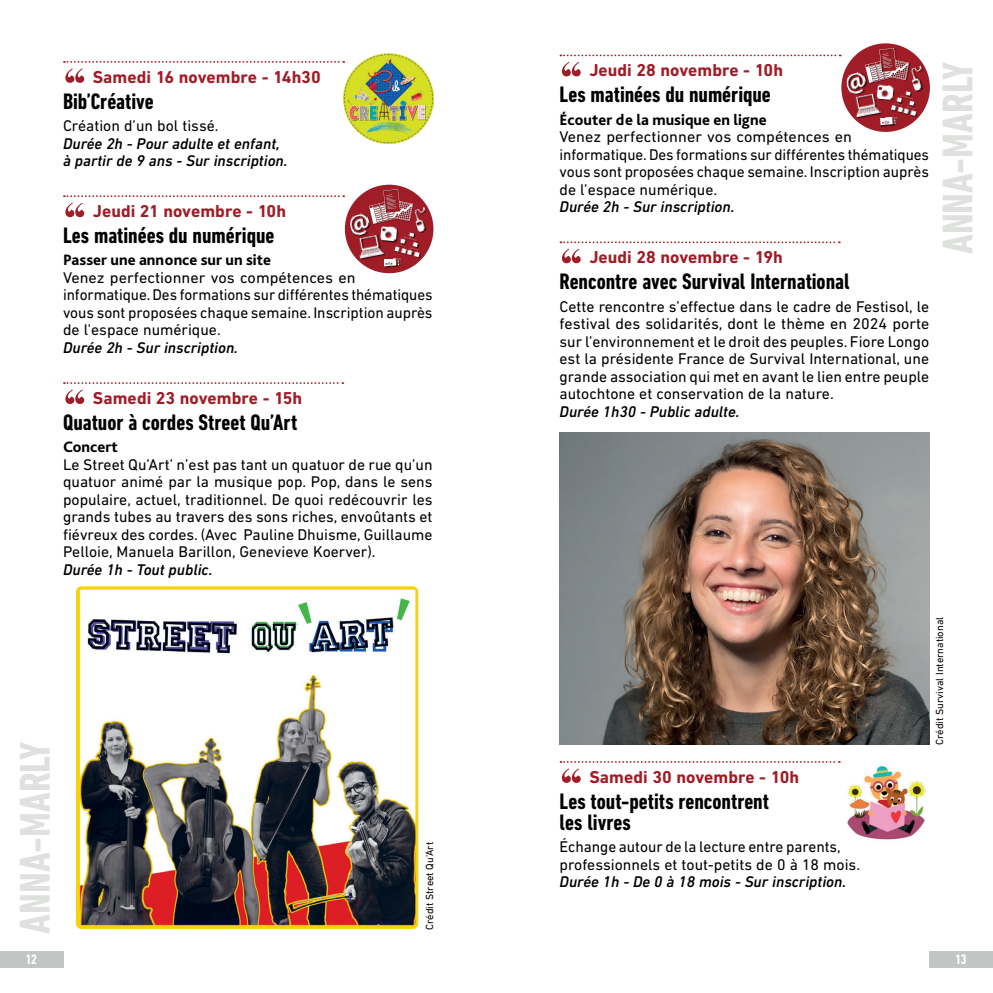
<style>
.page{position:relative;width:993px;height:993px;background:#fff}
.page>*{position:absolute;margin:0;border:0;box-sizing:border-box;transform-origin:0 0}
.t1{font:52.5px "Abril Fatface";color:#a01c26}
.t2{font:700 condensed 43.75px "DIN Next LT Pro";color:#dfe1df}
.t3{font:700 condensed 22.75px/21px "DIN Next LT Pro";color:#000001}
.t4{font:700 17.5px "DIN Next LT Pro";letter-spacing:.005em;color:#a01c26}
.t5{font:15.75px/17.5px "DIN Next LT Pro";letter-spacing:-.005em;color:#000001}
.t6{font:italic 500 15.75px/17.5px "DIN Next LT Pro";color:#000001}
.t7{font:800 15.75px "Bliss Pro";color:#000001}
.t8{font:700 condensed 14px "DIN Next LT Pro";color:#fff}
.t9{font:10.5px "DIN Next LT Pro";color:#000001}
</style>
<div class="page">
<div style="left:0;top:950px;width:63px;height:17px;background:#c3c5c4"></div>
<div style="left:929px;top:950px;width:63px;height:17px;background:#c3c5c4"></div>
<svg style="left:64px;top:61px;width:280px;height:2px"></svg>
<svg style="left:64px;top:195px;width:280px;height:2px"></svg>
<svg style="left:64px;top:382px;width:279px;height:2px"></svg>
<img style="left:344px;top:54px;width:89px;height:89px">
<div style="left:345px;top:185px;width:88px;height:88px;background:#a01c26;border-radius:50%"></div>
<img style="left:350px;top:213px;width:20px;height:23px">
<div style="left:383px;top:258px;width:20px;height:9px;background:#961e27"></div>
<img style="left:384px;top:258px;width:17px;height:8px">
<div style="left:360px;top:235px;width:25px;height:24px;background:#000001;opacity:.75"></div>
<img style="left:356px;top:234px;width:28px;height:24px">
<div style="left:380px;top:226px;width:18px;height:16px;background:#000001;opacity:.75"></div>
<img style="left:380px;top:226px;width:17px;height:15px">
<div style="left:394px;top:232px;width:27px;height:26px;background:#000001;opacity:.75"></div>
<img style="left:394px;top:230px;width:30px;height:27px">
<div style="left:369px;top:189px;width:45px;height:36px;background:#000001;opacity:.75"></div>
<img style="left:369px;top:189px;width:43px;height:34px">
<div style="left:415px;top:207px;width:11px;height:26px;background:#000001;opacity:.75"></div>
<img style="left:412px;top:207px;width:19px;height:25px">
<img style="left:76px;top:586px;width:342px;height:342px">
<svg style="left:560px;top:55px;width:280px;height:1px"></svg>
<svg style="left:560px;top:241px;width:279px;height:2px"></svg>
<svg style="left:560px;top:761px;width:279px;height:1px"></svg>
<div style="left:841px;top:43px;width:88px;height:89px;background:#a01c26;border-radius:50%"></div>
<div style="left:846px;top:73px;width:21px;height:22px;background:#000001;opacity:.75"></div>
<img style="left:846px;top:72px;width:20px;height:23px">
<div style="left:879px;top:117px;width:20px;height:9px;background:#000001;opacity:.75"></div>
<img style="left:879px;top:117px;width:18px;height:8px">
<div style="left:856px;top:94px;width:25px;height:24px;background:#000001;opacity:.75"></div>
<img style="left:852px;top:93px;width:28px;height:24px">
<div style="left:876px;top:85px;width:18px;height:16px;background:#000001;opacity:.75"></div>
<img style="left:876px;top:84px;width:17px;height:16px">
<div style="left:890px;top:91px;width:27px;height:26px;background:#000001;opacity:.75"></div>
<img style="left:890px;top:89px;width:30px;height:27px">
<div style="left:865px;top:48px;width:45px;height:35px;background:#000001;opacity:.75"></div>
<img style="left:865px;top:48px;width:43px;height:34px">
<div style="left:911px;top:66px;width:11px;height:26px;background:#000001;opacity:.75"></div>
<img style="left:908px;top:66px;width:19px;height:25px">
<img style="left:559px;top:432px;width:370px;height:312px">
<img style="left:840px;top:754px;width:89px;height:90px;border-radius:45px">
<h1 class="t1" style="left:63px;top:52px;width:25px">“</h1>
<p class="t4" style="left:93px;top:66px;width:229px">Samedi 16 novembre - 14h30</p>
<h3 class="t3" style="left:63px;top:90px;width:92px">Bib’Créative</h3>
<p class="t5" style="left:63px;top:117px;width:157px">Création d’un bol tissé.</p>
<p class="t6" style="left:63px;top:134px;width:226px">Durée 2h - Pour adulte et enfant, à partir de 9 ans - Sur inscription.</p>
<h1 class="t1" style="left:63px;top:187px;width:25px">“</h1>
<p class="t4" style="left:93px;top:201px;width:195px">Jeudi 21 novembre - 10h</p>
<h3 class="t3" style="left:63px;top:225px;width:213px">Les matinées du numérique</h3>
<p class="t7" style="left:63px;top:250px;width:209px">Passer une annonce sur un site</p>
<p class="t5" style="left:63px;top:268px;width:371px">Venez perfectionner vos compétences en informatique. Des formations sur différentes thématiques vous sont proposées chaque semaine. Inscription auprès de l’espace numérique.</p>
<p class="t6" style="left:63px;top:338px;width:176px">Durée 2h - Sur inscription.</p>
<h1 class="t1" style="left:63px;top:373px;width:25px">“</h1>
<p class="t4" style="left:93px;top:387px;width:211px">Samedi 23 novembre - 15h</p>
<h3 class="t3" style="left:63px;top:411px;width:236px">Quatuor à cordes Street Qu’Art</h3>
<p class="t7" style="left:63px;top:437px;width:56px">Concert</p>
<p class="t5" style="left:63px;top:455px;width:371px;text-align:justify">Le Street Qu’Art’ n’est pas tant un quatuor de rue qu’un quatuor animé par la musique pop. Pop, dans le sens populaire, actuel, traditionnel. De quoi redécouvrir les grands tubes au travers des sons riches, envoûtants et fiévreux des cordes. (Avec Pauline Dhuisme, Guillaume Pelloie, Manuela Barillon, Genevieve Koerver).</p>
<p class="t6" style="left:63px;top:560px;width:151px">Durée 1h - Tout public.</p>
<h2 class="t2" style="left:10px;top:933px;width:193px;rotate:-90deg">ANNA-MARLY</h2>
<p class="t8" style="left:26px;top:951px;width:13px">12</p>
<p class="t9" style="left:423px;top:929px;width:89px;rotate:-90deg">Crédit Street Qu’Art</p>
<h1 class="t1" style="left:559px;top:46px;width:25px">“</h1>
<p class="t4" style="left:589px;top:60px;width:195px">Jeudi 28 novembre - 10h</p>
<h3 class="t3" style="left:559px;top:84px;width:213px">Les matinées du numérique</h3>
<p class="t7" style="left:559px;top:110px;width:208px">Écouter de la musique en ligne</p>
<p class="t5" style="left:559px;top:128px;width:371px">Venez perfectionner vos compétences en informatique. Des formations sur différentes thématiques vous sont proposées chaque semaine. Inscription auprès de l’espace numérique.</p>
<p class="t6" style="left:559px;top:198px;width:176px">Durée 2h - Sur inscription.</p>
<h1 class="t1" style="left:559px;top:233px;width:25px">“</h1>
<p class="t4" style="left:589px;top:247px;width:195px">Jeudi 28 novembre - 19h</p>
<h3 class="t3" style="left:559px;top:271px;width:291px">Rencontre avec Survival International</h3>
<p class="t5" style="left:559px;top:297px;width:371px;text-align:justify">Cette rencontre s’effectue dans le cadre de Festisol, le festival des solidarités, dont le thème en 2024 porte sur l’environnement et le droit des peuples. Fiore Longo est la présidente France de Survival International, une grande association qui met en avant le lien entre peuple autochtone et conservation de la nature.</p>
<p class="t6" style="left:559px;top:402px;width:182px">Durée 1h30 - Public adulte.</p>
<h2 class="t2" style="left:932px;top:254px;width:193px;rotate:-90deg">ANNA-MARLY</h2>
<h1 class="t1" style="left:559px;top:752px;width:25px">“</h1>
<p class="t4" style="left:589px;top:766px;width:211px">Samedi 30 novembre - 10h</p>
<h3 class="t3" style="left:559px;top:790px;width:211px">Les tout-petits rencontrent les livres</h3>
<p class="t5" style="left:559px;top:837px;width:302px">Échange autour de la lecture entre parents, professionnels et tout-petits de 0 à 18 mois.</p>
<p class="t6" style="left:559px;top:872px;width:288px">Durée 1h - De 0 à 18 mois - Sur inscription.</p>
<p class="t9" style="left:933px;top:744px;width:129px;rotate:-90deg">Crédit Survival International</p>
<p class="t8" style="left:955px;top:951px;width:13px">13</p>
</div>
